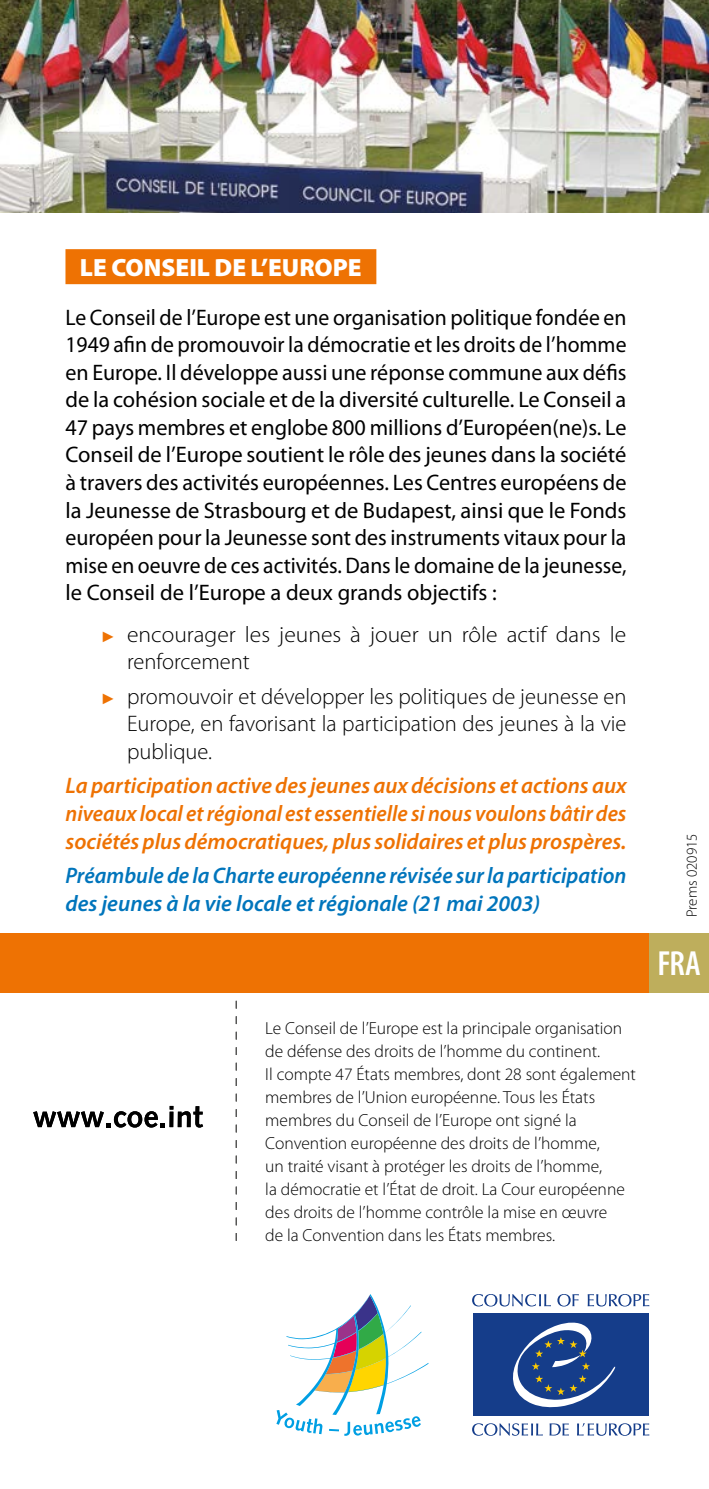
<style>
.page{position:relative;width:709px;height:1489px;background:#fff}
.page>*{position:absolute;margin:0;border:0;box-sizing:border-box;transform-origin:0 0}
.t1{font:600 condensed 35px "Myriad Pro";letter-spacing:-.03em;color:#fff}
.t2{font:900 25px "Myriad Pro";color:#fff}
.t3{font:22.5px/27.5px "Myriad Pro";color:#000;text-align:justify;scale:.96 1}
.t4{font:italic 600 22.5px/27.5px "Myriad Pro";color:#ee7203;text-align:justify}
.t5{font:300 22.5px/27.5px "Myriad Pro";color:#000;text-align:justify}
.t6{font:italic 600 22.5px/27.5px "Myriad Pro";color:#0075bc}
.t7{font:300 22.5px/27.5px "Myriad Pro";color:#000;scale:1.05 1}
.t8{font:300 17.5px/23px "Myriad Pro";color:#000}
.t9{font:300 15px "Myriad Pro";color:#000}
.s1{font-family:"Arial";font-weight:400;font-size:15px;color:#ee7203}
</style>
<div class="page">
<img style="left:0;top:0;width:709px;height:213px">
<svg style="left:236px;top:1000px;width:1px;height:240px"></svg>
<svg style="left:33px;top:1105px;width:170px;height:22px"></svg>
<div style="left:0;top:933px;width:709px;height:59px;background:#ee7203"></div>
<svg style="left:557px;top:1294px;width:22px;height:12px"></svg>
<svg style="left:587px;top:1294px;width:62px;height:12px"></svg>
<svg style="left:472px;top:1294px;width:79px;height:12px"></svg>
<svg style="left:577px;top:1423px;width:72px;height:12px"></svg>
<svg style="left:549px;top:1423px;width:20px;height:12px"></svg>
<svg style="left:472px;top:1423px;width:71px;height:12px"></svg>
<div style="left:473px;top:1313px;width:176px;height:102px;background:#153d8a"></div>
<svg style="left:513px;top:1322px;width:103px;height:85px"></svg>
<svg style="left:276px;top:1294px;width:152px;height:141px"></svg>
<div style="left:65px;top:249px;width:311px;height:35px;background:#ee7203"></div>
<div style="left:649px;top:933px;width:60px;height:59px;background:#beae5c"></div>
<p class="t2" style="left:80px;top:251px;width:283px">LE CONSEIL DE L’EUROPE</p>
<p class="t3" style="left:65px;top:303px;width:586px">Le Conseil de l’Europe est une organisation politique fondée en 1949 afin de promouvoir la démocratie et les droits de l’homme en Europe. Il développe aussi une réponse commune aux défis de la cohésion sociale et de la diversité culturelle. Le Conseil a 47 pays membres et englobe 800 millions d’Européen(ne)s. Le Conseil de l’Europe soutient le rôle des jeunes dans la société à travers des activités européennes. Les Centres européens de la Jeunesse de Strasbourg et de Budapest, ainsi que le Fonds européen pour la Jeunesse sont des instruments vitaux pour la mise en oeuvre de ces activités. Dans le domaine de la jeunesse, le Conseil de l’Europe a deux grands objectifs :</p>
<p class="t7" style="left:127px;top:620px;width:477px;text-indent:-26px"><span class="s1">►</span> encourager les jeunes à jouer un rôle actif dans le renforcement</p>
<p class="t5" style="left:127px;top:682px;width:501px;text-indent:-26px"><span class="s1">►</span> promouvoir et développer les politiques de jeunesse en Europe, en favorisant la participation des jeunes à la vie publique.</p>
<p class="t4" style="left:65px;top:771px;width:562px">La participation active des jeunes aux décisions et actions aux niveaux local et régional est essentielle si nous voulons bâtir des sociétés plus démocratiques, plus solidaires et plus prospères.</p>
<p class="t6" style="left:65px;top:861px;width:562px">Préambule de la Charte européenne révisée sur la participation des jeunes à la vie locale et régionale (21 mai 2003)</p>
<p class="t8" style="left:265px;top:1016px;width:372px">Le Conseil de l’Europe est la principale organisation de défense des droits de l’homme du continent.<br>Il compte 47 États membres, dont 28 sont également membres de l’Union européenne. Tous les États membres du Conseil de l’Europe ont signé la Convention européenne des droits de l’homme,<br>un traité visant à protéger les droits de l’homme,<br>la démocratie et l’État de droit. La Cour européenne des droits de l’homme contrôle la mise en œuvre<br>de la Convention dans les États membres.</p>
<p class="t9" style="left:683px;top:917px;width:85px;rotate:-90deg">Prems 020915</p>
<h1 class="t1" style="left:657px;top:941px;width:46px">ENG</h1>
<h1 class="t1" style="left:657px;top:941px;width:45px">FRA</h1>
</div>
